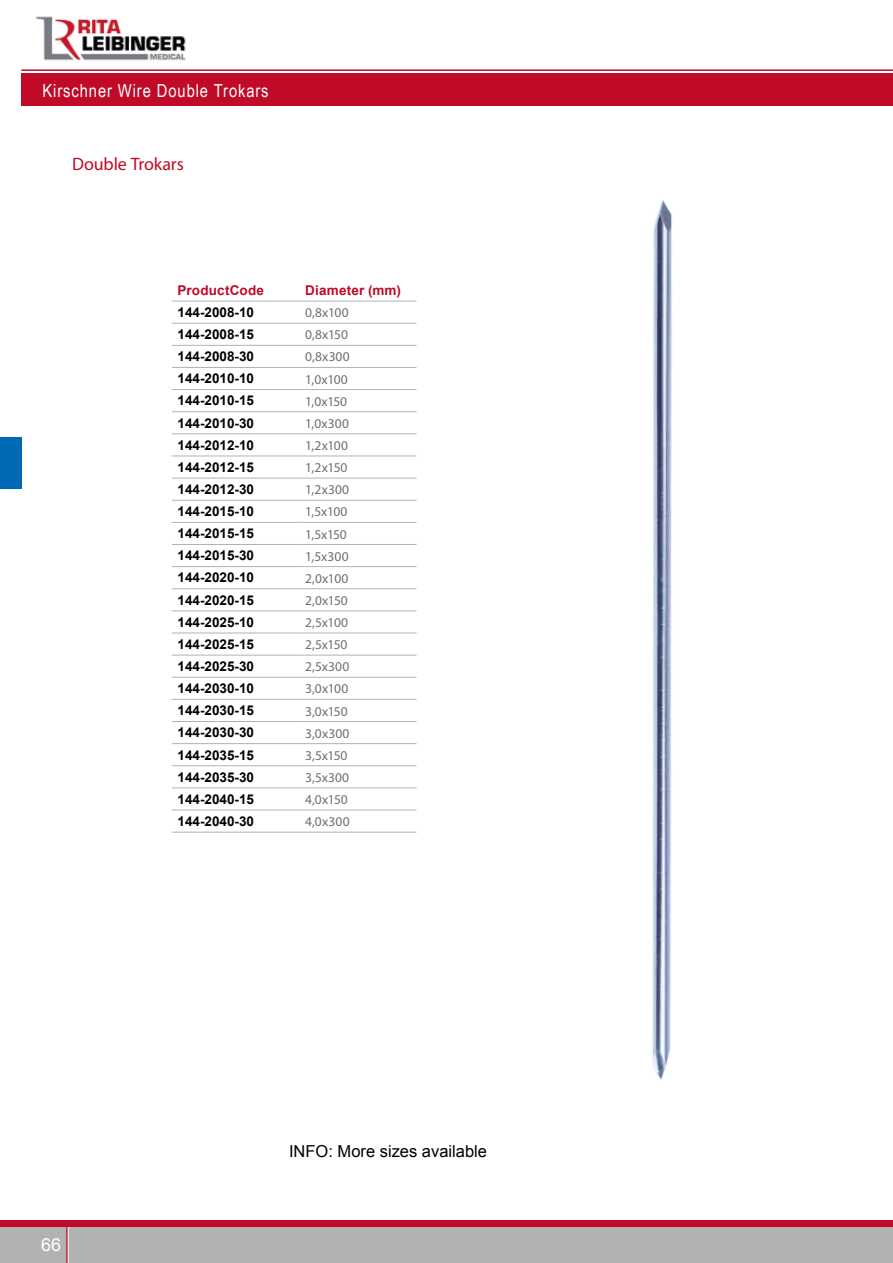
<style>
.page{position:relative;width:893px;height:1263px;background:#fff}
.page>*{position:absolute;margin:0;border:0;box-sizing:border-box;transform-origin:0 0}
.t1{font:18px "Arial Narrow";letter-spacing:.05em;color:#fff}
.t2{font:18px "Myriad Pro";letter-spacing:-.005em;color:#c10a27}
.t3{font:18px "Arial";color:#fff}
.t4{font:16.5px "Arial";color:#000}
.t5{font:700 13.5px "Arial";color:#000}
.t6{font:13.5px "Myriad Pro";letter-spacing:-.005em;color:#706f6f}
.t7{font:700 13.5px "Arial";letter-spacing:.015em;color:#c10a27}
</style>
<div class="page">
<div style="left:0;top:1226px;width:893px;height:37px;background:#b3b2b2"></div>
<hr style="left:66px;top:1226px;width:2px;height:37px;background:#c10a27">
<hr style="left:68px;top:1226px;width:1px;height:37px;background:#fff">
<div style="left:0;top:1220px;width:893px;height:6px;background:#c10a27"></div>
<img style="left:35px;top:16px;width:151px;height:45px">
<hr style="left:21px;top:69px;width:872px;height:2px;background:#c10a27">
<div style="left:21px;top:73px;width:872px;height:33px;background:#c10a27"></div>
<div style="left:0;top:437px;width:21px;height:51px;background:#0069b4"></div>
<svg style="left:172px;top:322px;width:245px;height:510px"></svg>
<hr style="left:172px;top:323px;width:127px;height:1px;background:#b3b2b2">
<hr style="left:299px;top:323px;width:118px;height:1px;background:#b3b2b2">
<hr style="left:172px;top:345px;width:127px;height:1px;background:#b3b2b2">
<hr style="left:299px;top:345px;width:118px;height:1px;background:#b3b2b2">
<hr style="left:172px;top:367px;width:127px;height:1px;background:#b3b2b2">
<hr style="left:299px;top:367px;width:118px;height:1px;background:#b3b2b2">
<hr style="left:172px;top:389px;width:127px;height:1px;background:#b3b2b2">
<hr style="left:299px;top:389px;width:118px;height:1px;background:#b3b2b2">
<hr style="left:172px;top:411px;width:127px;height:1px;background:#b3b2b2">
<hr style="left:299px;top:411px;width:118px;height:1px;background:#b3b2b2">
<hr style="left:172px;top:433px;width:127px;height:1px;background:#b3b2b2">
<hr style="left:299px;top:433px;width:118px;height:1px;background:#b3b2b2">
<hr style="left:172px;top:456px;width:127px;height:1px;background:#b3b2b2">
<hr style="left:299px;top:456px;width:118px;height:1px;background:#b3b2b2">
<hr style="left:172px;top:478px;width:127px;height:1px;background:#b3b2b2">
<hr style="left:299px;top:478px;width:118px;height:1px;background:#b3b2b2">
<hr style="left:172px;top:500px;width:127px;height:1px;background:#b3b2b2">
<hr style="left:299px;top:500px;width:118px;height:1px;background:#b3b2b2">
<hr style="left:172px;top:522px;width:127px;height:1px;background:#b3b2b2">
<hr style="left:299px;top:522px;width:118px;height:1px;background:#b3b2b2">
<hr style="left:172px;top:544px;width:127px;height:1px;background:#b3b2b2">
<hr style="left:299px;top:544px;width:118px;height:1px;background:#b3b2b2">
<hr style="left:172px;top:566px;width:127px;height:1px;background:#b3b2b2">
<hr style="left:299px;top:566px;width:118px;height:1px;background:#b3b2b2">
<hr style="left:172px;top:588px;width:127px;height:1px;background:#b3b2b2">
<hr style="left:299px;top:588px;width:118px;height:1px;background:#b3b2b2">
<hr style="left:172px;top:610px;width:127px;height:1px;background:#b3b2b2">
<hr style="left:299px;top:610px;width:118px;height:1px;background:#b3b2b2">
<hr style="left:172px;top:633px;width:127px;height:1px;background:#b3b2b2">
<hr style="left:299px;top:633px;width:118px;height:1px;background:#b3b2b2">
<hr style="left:172px;top:655px;width:127px;height:1px;background:#b3b2b2">
<hr style="left:299px;top:655px;width:118px;height:1px;background:#b3b2b2">
<hr style="left:172px;top:677px;width:127px;height:1px;background:#b3b2b2">
<hr style="left:299px;top:677px;width:118px;height:1px;background:#b3b2b2">
<hr style="left:172px;top:699px;width:127px;height:1px;background:#b3b2b2">
<hr style="left:299px;top:699px;width:118px;height:1px;background:#b3b2b2">
<hr style="left:172px;top:721px;width:127px;height:1px;background:#b3b2b2">
<hr style="left:299px;top:721px;width:118px;height:1px;background:#b3b2b2">
<hr style="left:172px;top:743px;width:127px;height:1px;background:#b3b2b2">
<hr style="left:299px;top:743px;width:118px;height:1px;background:#b3b2b2">
<hr style="left:172px;top:765px;width:127px;height:1px;background:#b3b2b2">
<hr style="left:299px;top:765px;width:118px;height:1px;background:#b3b2b2">
<hr style="left:172px;top:810px;width:127px;height:1px;background:#b3b2b2">
<hr style="left:299px;top:810px;width:118px;height:1px;background:#b3b2b2">
<hr style="left:172px;top:787px;width:127px;height:1px;background:#b3b2b2">
<hr style="left:299px;top:787px;width:118px;height:1px;background:#b3b2b2">
<hr style="left:172px;top:301px;width:127px;height:1px;background:#b3b2b2">
<hr style="left:299px;top:301px;width:118px;height:1px;background:#b3b2b2">
<hr style="left:172px;top:832px;width:127px;height:1px;background:#b3b2b2">
<hr style="left:299px;top:832px;width:118px;height:1px;background:#b3b2b2">
<img style="left:652px;top:199px;width:20px;height:881px">
<h1 class="t1" style="left:43px;top:77px;width:228px">Kirschner Wire Double Trokars</h1>
<h1 class="t2" style="left:72px;top:153px;width:113px">Double Trokars</h1>
<p class="t7" style="left:178px;top:281px;width:88px">ProductCode</p>
<p class="t7" style="left:305px;top:281px;width:97px">Diameter (mm)</p>
<p class="t5" style="left:178px;top:303px;width:78px">144-2008-10</p>
<p class="t6" style="left:305px;top:304px;width:45px">0,8x100</p>
<p class="t5" style="left:178px;top:325px;width:78px">144-2008-15</p>
<p class="t6" style="left:305px;top:326px;width:44px">0,8x150</p>
<p class="t5" style="left:178px;top:347px;width:78px">144-2008-30</p>
<p class="t6" style="left:305px;top:349px;width:46px">0,8x300</p>
<p class="t5" style="left:178px;top:370px;width:78px">144-2010-10</p>
<p class="t6" style="left:305px;top:371px;width:44px">1,0x100</p>
<p class="t5" style="left:178px;top:392px;width:78px">144-2010-15</p>
<p class="t6" style="left:305px;top:393px;width:44px">1,0x150</p>
<p class="t5" style="left:178px;top:414px;width:78px">144-2010-30</p>
<p class="t6" style="left:305px;top:415px;width:45px">1,0x300</p>
<p class="t5" style="left:178px;top:436px;width:78px">144-2012-10</p>
<p class="t6" style="left:305px;top:437px;width:44px">1,2x100</p>
<p class="t5" style="left:178px;top:458px;width:78px">144-2012-15</p>
<p class="t6" style="left:305px;top:459px;width:44px">1,2x150</p>
<p class="t5" style="left:178px;top:480px;width:78px">144-2012-30</p>
<p class="t6" style="left:305px;top:481px;width:46px">1,2x300</p>
<p class="t5" style="left:178px;top:502px;width:78px">144-2015-10</p>
<p class="t6" style="left:305px;top:503px;width:44px">1,5x100</p>
<p class="t5" style="left:178px;top:524px;width:78px">144-2015-15</p>
<p class="t6" style="left:305px;top:526px;width:43px">1,5x150</p>
<p class="t5" style="left:178px;top:547px;width:78px">144-2015-30</p>
<p class="t6" style="left:305px;top:548px;width:45px">1,5x300</p>
<p class="t5" style="left:178px;top:569px;width:78px">144-2020-10</p>
<p class="t6" style="left:305px;top:570px;width:45px">2,0x100</p>
<p class="t5" style="left:178px;top:591px;width:78px">144-2020-15</p>
<p class="t6" style="left:305px;top:592px;width:44px">2,0x150</p>
<p class="t5" style="left:178px;top:613px;width:78px">144-2025-10</p>
<p class="t6" style="left:305px;top:614px;width:44px">2,5x100</p>
<p class="t5" style="left:178px;top:635px;width:78px">144-2025-15</p>
<p class="t6" style="left:305px;top:636px;width:44px">2,5x150</p>
<p class="t5" style="left:178px;top:657px;width:78px">144-2025-30</p>
<p class="t6" style="left:305px;top:658px;width:46px">2,5x300</p>
<p class="t5" style="left:178px;top:679px;width:78px">144-2030-10</p>
<p class="t6" style="left:305px;top:680px;width:45px">3,0x100</p>
<p class="t5" style="left:178px;top:701px;width:78px">144-2030-15</p>
<p class="t6" style="left:305px;top:703px;width:44px">3,0x150</p>
<p class="t5" style="left:178px;top:724px;width:78px">144-2030-30</p>
<p class="t6" style="left:305px;top:725px;width:46px">3,0x300</p>
<p class="t5" style="left:178px;top:746px;width:78px">144-2035-15</p>
<p class="t6" style="left:305px;top:747px;width:44px">3,5x150</p>
<p class="t5" style="left:178px;top:768px;width:78px">144-2035-30</p>
<p class="t6" style="left:305px;top:769px;width:46px">3,5x300</p>
<p class="t5" style="left:178px;top:790px;width:78px">144-2040-15</p>
<p class="t6" style="left:305px;top:791px;width:44px">4,0x150</p>
<p class="t5" style="left:178px;top:812px;width:78px">144-2040-30</p>
<p class="t6" style="left:305px;top:813px;width:46px">4,0x300</p>
<h1 class="t3" style="left:41px;top:1233px;width:22px">66</h1>
<p class="t4" style="left:289px;top:1140px;width:200px">INFO: More sizes available</p>
</div>
